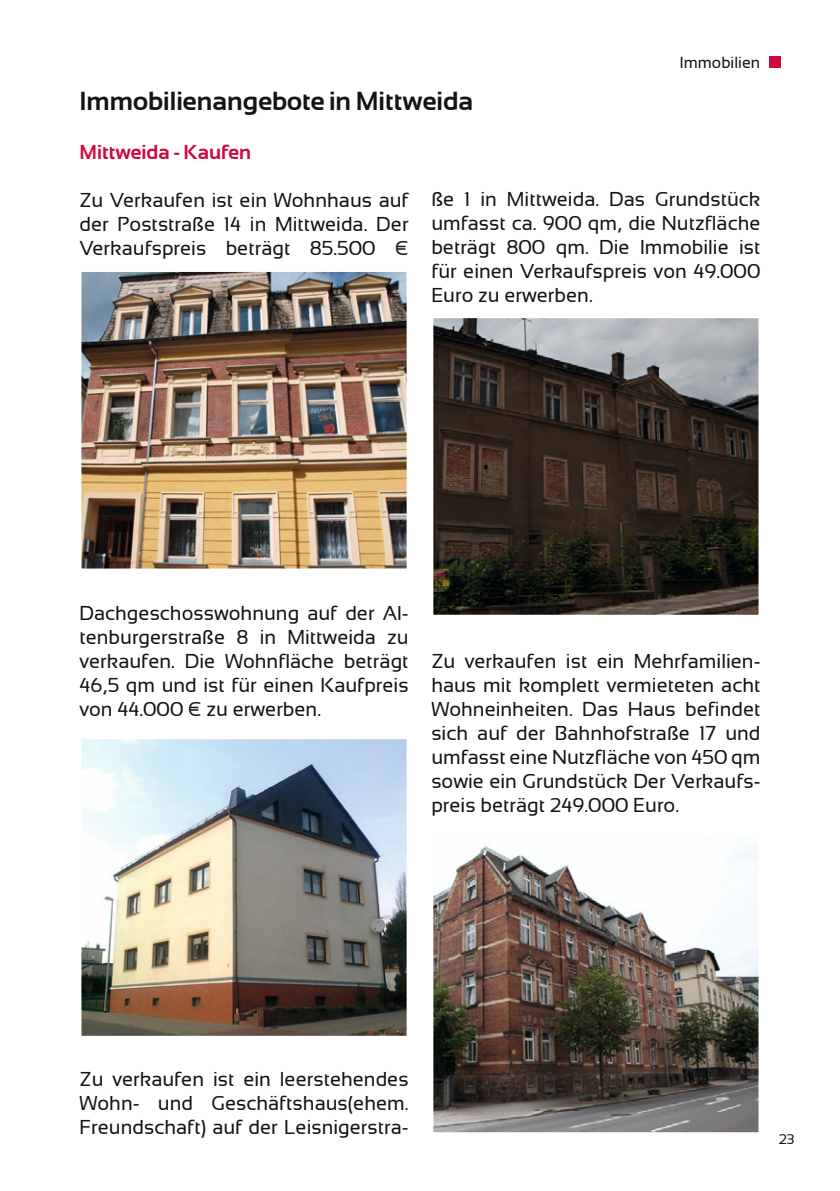
<style>
.page{position:relative;width:840px;height:1191px;background:#fff}
.page>*{position:absolute;margin:0;border:0;box-sizing:border-box;transform-origin:0 0}
.t1{font:700 26px "Sansation";color:#131413}
.t2{font:20px/24px "Sansation";color:#131413;text-align:justify}
.t3{font:700 20px "Sansation";color:#d1083b}
.t4{font:16px "Sansation";color:#131413}
.t5{font:14px "Sansation";color:#131413}
</style>
<div class="page">
<div style="left:768px;top:57px;width:11px;height:11px;background:#d1083b"></div>
<img style="left:82px;top:273px;width:323px;height:294px">
<div style="left:79px;top:270px;width:329px;height:300px;border:2px solid #fff"></div>
<img style="left:434px;top:319px;width:323px;height:295px">
<div style="left:431px;top:316px;width:329px;height:301px;border:2px solid #fff"></div>
<img style="left:82px;top:740px;width:323px;height:294px">
<div style="left:79px;top:737px;width:329px;height:300px;border:2px solid #fff"></div>
<img style="left:434px;top:846px;width:323px;height:285px">
<div style="left:431px;top:833px;width:329px;height:301px;border:2px solid #fff"></div>
<p class="t4" style="left:679px;top:54px;width:82px">Immobilien</p>
<h1 class="t1" style="left:79px;top:86px;width:395px">Immobilienangebote in Mittweida</h1>
<p class="t3" style="left:79px;top:141px;width:173px">Mittweida - Kaufen</p>
<p class="t2" style="left:79px;top:188px;width:330px">Zu Verkaufen ist ein Wohnhaus auf der Poststraße 14 in Mittweida. Der Verkaufspreis beträgt 85.500 €</p>
<p class="t2" style="left:431px;top:187px;width:330px">ße 1 in Mittweida. Das Grundstück umfasst ca. 900 qm, die Nutzfläche beträgt 800 qm. Die Immobilie ist für einen Verkaufspreis von 49.000<br>Euro zu erwerben.</p>
<p class="t2" style="left:79px;top:601px;width:330px">Dachgeschosswohnung auf der Al&shy;tenburgerstraße 8 in Mittweida zu verkaufen. Die Wohnfläche beträgt 46,5 qm und ist für einen Kaufpreis von 44.000 € zu erwerben.</p>
<p class="t2" style="left:431px;top:649px;width:330px">Zu verkaufen ist ein Mehrfamilien&shy;haus mit komplett vermieteten acht Wohneinheiten. Das Haus befindet sich auf der Bahnhofstraße 17 und umfasst eine Nutzfläche von 450 qm sowie ein Grundstück Der Verkaufs&shy;preis beträgt 249.000 Euro.</p>
<p class="t2" style="left:79px;top:1067px;width:330px">Zu verkaufen ist ein leerstehendes Wohn- und Geschäftshaus(ehem.<br>Freundschaft) auf der Leisnigerstra-</p>
<p class="t5" style="left:778px;top:1131px;width:17px">23</p>
</div>
